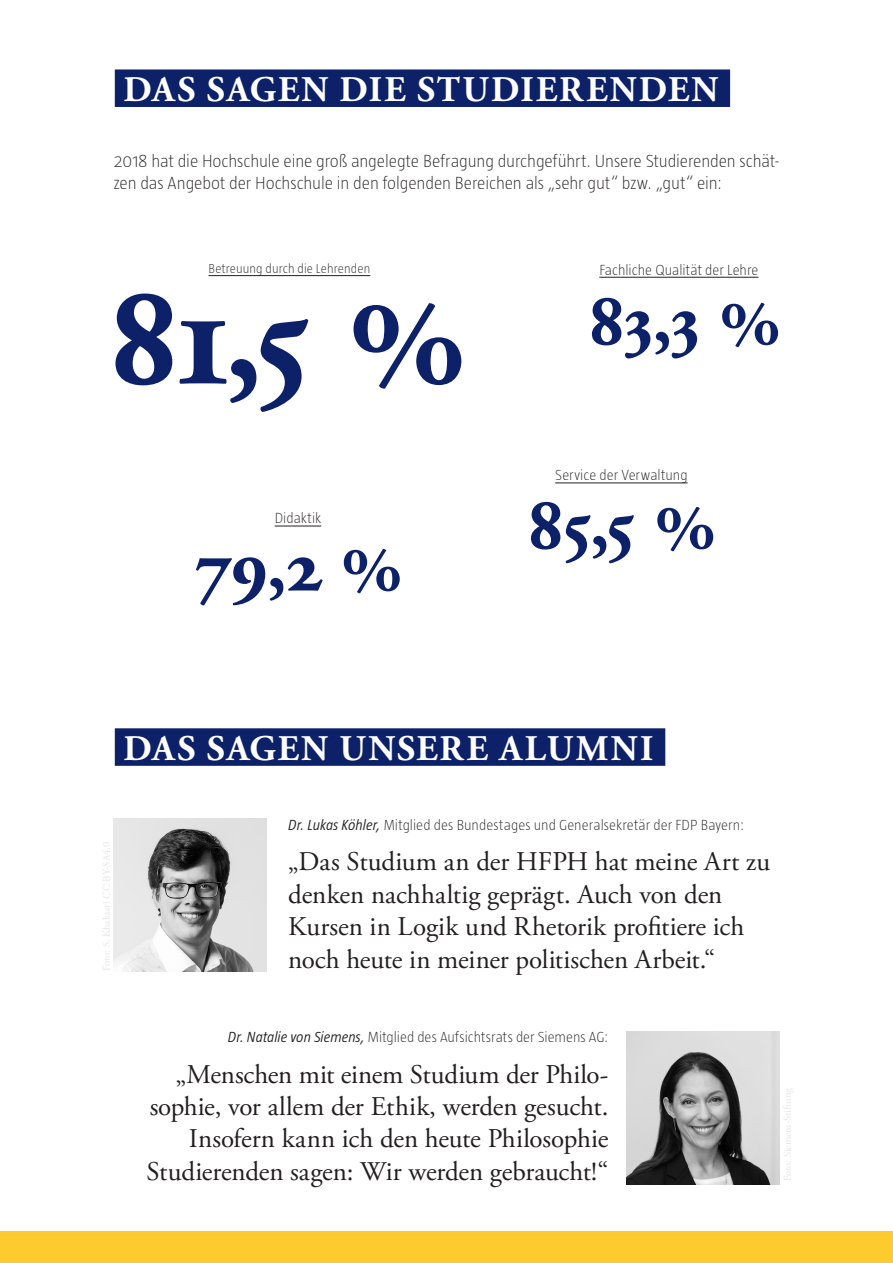
<style>
.page{position:relative;width:893px;height:1263px;background:#fff}
.page>*{position:absolute;margin:0;border:0;box-sizing:border-box;transform-origin:0 0}
.Fließtext_TAZ{font:700 144.6px "Adobe Garamond Pro";color:#0d2169}
.Fließtext_TAZ-2{font:700 75px "Adobe Garamond Pro";color:#0d2169}
.Titelschrift_3{font:700 36px "Adobe Garamond Pro";letter-spacing:.055em;color:#fff}
.Fließtext{font:27px/32.4px "Adobe Garamond Pro";letter-spacing:-.01em;color:#231f20}
.Fließtext_TAZ-3{font:200 18px/21.6px "Taz";letter-spacing:-.005em;color:#231f20}
.Fließtext_TAZ-4{font:200 15px "Taz";letter-spacing:.005em;color:#231f20}
.Fließtext_TAZ-5{font:200 13.35px "Taz";letter-spacing:.005em;color:#231f20}
.s1{font-weight:300;font-style:italic}
</style>
<div class="page">
<div style="left:115px;top:69px;width:615px;height:38px;background:#0d2169"></div>
<div style="left:0;top:1231px;width:893px;height:32px;background:#fecb2f"></div>
<div style="left:115px;top:728px;width:550px;height:38px;background:#0d2169"></div>
<img style="left:114px;top:819px;width:152px;height:152px">
<hr style="left:209px;top:275px;width:161px;height:1px;background:#231f20">
<hr style="left:599px;top:277px;width:159px;height:1px;background:#231f20">
<hr style="left:275px;top:526px;width:46px;height:1px;background:#231f20">
<hr style="left:555px;top:483px;width:133px;height:1px;background:#231f20">
<img style="left:627px;top:1032px;width:152px;height:152px">
<p class="Titelschrift_3" style="left:124px;top:69px;width:596px">DAS SAGEN DIE STUDIERENDEN</p>
<p class="Fließtext_TAZ-3" style="left:114px;top:150px;width:667px">2018 hat die Hochschule eine groß angelegte Befragung durchgeführt. Unsere Studierenden schät&shy;zen das Angebot der Hochschule in den folgenden Bereichen als „sehr gut“ bzw. „gut“ ein:</p>
<p class="Fließtext_TAZ-5" style="left:209px;top:261px;width:163px">Betreuung durch die Lehrenden</p>
<p class="Fließtext_TAZ" style="left:109px;top:253px;width:360px">81,5 %</p>
<p class="Fließtext_TAZ-4" style="left:275px;top:510px;width:48px">Didaktik</p>
<p class="Fließtext_TAZ-2" style="left:195px;top:523px;width:210px">79,2 %</p>
<p class="Fließtext_TAZ-4" style="left:599px;top:261px;width:161px">Fachliche Qualität der Lehre</p>
<p class="Fließtext_TAZ-2" style="left:589px;top:277px;width:194px">83,3 %</p>
<p class="Fließtext_TAZ-4" style="left:555px;top:467px;width:134px">Service der Verwaltung</p>
<p class="Fließtext_TAZ-2" style="left:528px;top:481px;width:191px">85,5 %</p>
<p class="Titelschrift_3" style="left:124px;top:728px;width:531px">DAS SAGEN UNSERE ALUMNI</p>
<p class="Fließtext_TAZ-4" style="left:288px;top:816px;width:458px"><span class="s1">Dr. Lukas Köhler,</span> Mitglied des Bundestages und Generalsekretär der FDP Bayern:</p>
<p class="Fließtext" style="left:288px;top:847px;width:483px">„Das Studium an der HFPH hat meine Art zu denken nachhaltig geprägt. Auch von den Kursen in Logik und Rhetorik profitiere ich noch heute in meiner politischen Arbeit.“</p>
<p class="Fließtext_TAZ-4" style="left:228px;top:1028px;width:382px"><span class="s1">Dr. Natalie von Siemens,</span> Mitglied des Aufsichtsrats der Siemens AG:</p>
<p class="Fließtext" style="left:146px;top:1059px;width:464px;text-align:right">„Menschen mit einem Studium der Philo&shy;sophie, vor allem der Ethik, werden gesucht.<br>Insofern kann ich den heute Philosophie Studierenden sagen: Wir werden gebraucht!“</p>
</div>
